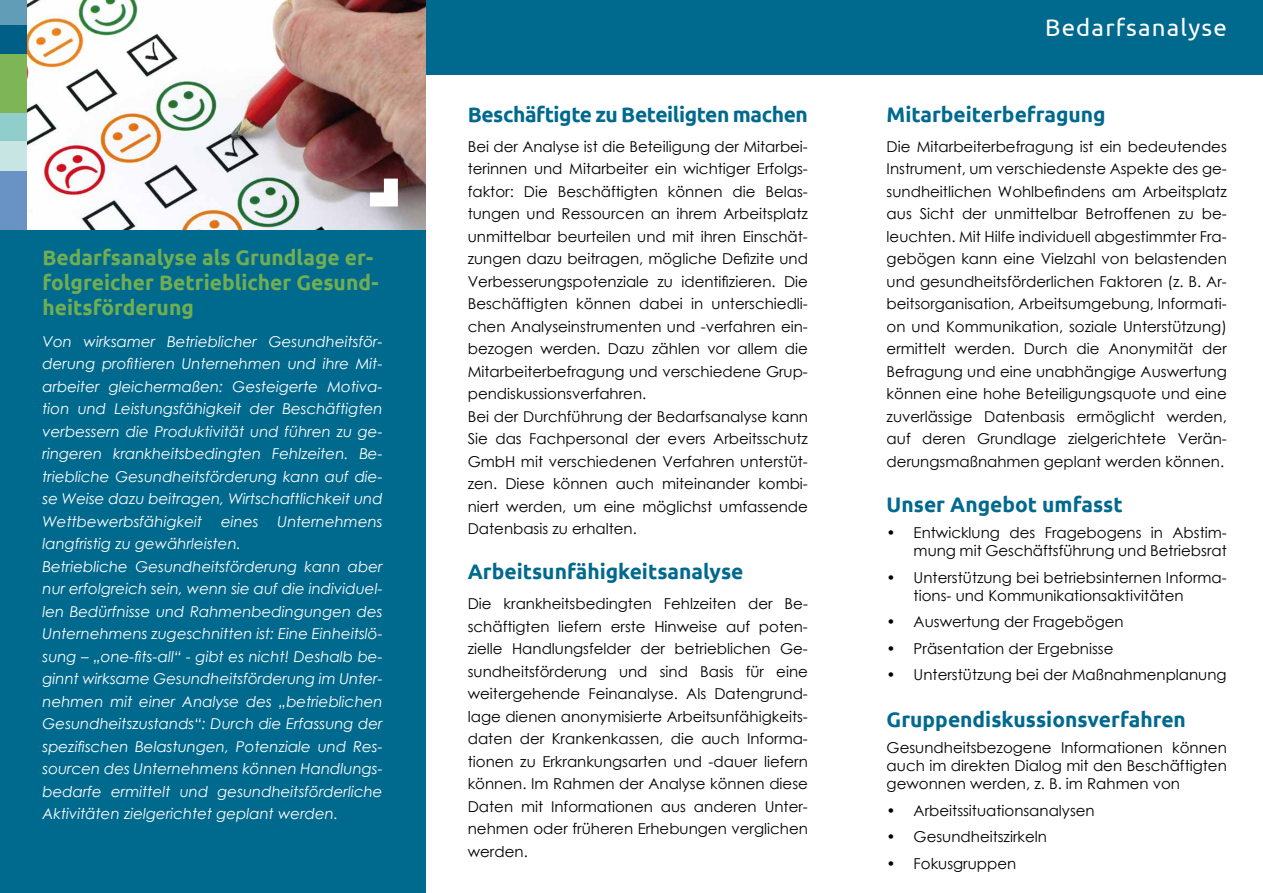
<style>
.page{position:relative;width:1263px;height:893px;background:#fff}
.page>*{position:absolute;margin:0;border:0;box-sizing:border-box;transform-origin:0 0}
.t1{font:24px "Ubuntu";letter-spacing:.05em;color:#fff}
.t2{font:700 21px "Ubuntu";color:#00698e}
.t3{font:700 21px/25.2px "Ubuntu";color:#71ae52}
.t4{font:700 21px "Ubuntu";letter-spacing:-.02em;color:#00698e}
.t5{font:15px/22.5px "Century Gothic";color:#000;text-align:justify}
.t6{font:italic 15px/22.5px "Century Gothic";color:#fff;text-align:justify}
</style>
<div class="page">
<div style="left:412px;top:0;width:851px;height:75px;background:#00698e"></div>
<div style="left:0;top:206px;width:425px;height:687px;background:#00698e"></div>
<img style="left:27px;top:0;width:398px;height:229px">
<svg style="left:370px;top:179px;width:28px;height:27px"></svg>
<div style="left:0;top:171px;width:27px;height:58px;background:#6992c5"></div>
<div style="left:0;top:113px;width:27px;height:29px;background:#90cecc"></div>
<div style="left:0;top:142px;width:27px;height:29px;background:#c7e5e3"></div>
<div style="left:0;top:25px;width:27px;height:29px;background:#005f86"></div>
<div style="left:0;top:0;width:27px;height:25px;background:#629db7"></div>
<div style="left:0;top:54px;width:27px;height:59px;background:#7eb557"></div>
<h2 class="t3" style="left:43px;top:244px;width:338px">Bedarfsanalyse als Grundlage er&shy;folgreicher Betrieblicher Gesund&shy;heitsförderung</h2>
<p class="t6" style="left:43px;top:330px;width:342px">Von wirksamer Betrieblicher Gesundheitsför&shy;derung profitieren Unternehmen und ihre Mit&shy;arbeiter gleichermaßen: Gesteigerte Motiva&shy;tion und Leistungsfähigkeit der Beschäftigten verbessern die Produktivität und führen zu ge&shy;ringeren krankheitsbedingten Fehlzeiten. Be&shy;triebliche Gesundheitsförderung kann auf die&shy;se Weise dazu beitragen, Wirtschaftlichkeit und Wettbewerbsfähigkeit</p>
<p class="t6" style="left:221px;top:510px;width:39px">eines</p>
<p class="t6" style="left:278px;top:510px;width:107px">Unternehmens</p>
<p class="t6" style="left:43px;top:532px;width:342px;text-align:left">langfristig zu gewährleisten.<br>Betriebliche Gesundheitsförderung kann aber nur erfolgreich sein, wenn sie auf die individuel&shy;len Bedürfnisse und Rahmenbedingungen des Unternehmens zugeschnitten ist: Eine Einheitslö&shy;sung – „one-fits-all“ - gibt es nicht! Deshalb be&shy;ginnt wirksame Gesundheitsförderung im Unter&shy;nehmen mit einer Analyse des „betrieblichen Gesundheitszustands“: Durch die Erfassung der spezifischen Belastungen, Potenziale und Res&shy;sourcen des Unternehmens können Handlungs&shy;bedarfe ermittelt und gesundheitsförderliche Aktivitäten zielgerichtet geplant werden.</p>
<h2 class="t4" style="left:468px;top:101px;width:342px">Beschäftigte zu Beteiligten machen</h2>
<p class="t5" style="left:468px;top:135px;width:342px;text-align:left">Bei der Analyse ist die Beteiligung der Mitarbei&shy;terinnen und Mitarbeiter ein wichtiger Erfolgs&shy;faktor: Die Beschäftigten können die Belas&shy;tungen und Ressourcen an ihrem Arbeitsplatz unmittelbar beurteilen und mit ihren Einschät&shy;zungen dazu beitragen, mögliche Defizite und Verbesserungspotenziale zu identifizieren. Die Beschäftigten können dabei in unterschiedli&shy;chen Analyseinstrumenten und -verfahren ein&shy;bezogen werden. Dazu zählen vor allem die Mitarbeiterbefragung und verschiedene Grup&shy;pendiskussionsverfahren.<br>Bei der Durchführung der Bedarfsanalyse kann Sie das Fachpersonal der evers Arbeitsschutz GmbH mit verschiedenen Verfahren unterstüt&shy;zen. Diese können auch miteinander kombi&shy;niert werden, um eine möglichst umfassende Datenbasis zu erhalten.</p>
<h2 class="t2" style="left:468px;top:559px;width:277px">Arbeitsunfähigkeitsanalyse</h2>
<p class="t5" style="left:468px;top:592px;width:342px">Die krankheitsbedingten Fehlzeiten der Be&shy;schäftigten liefern erste Hinweise auf poten&shy;zielle Handlungsfelder der betrieblichen Ge&shy;sundheitsförderung und sind Basis für eine weitergehende Feinanalyse. Als Datengrund&shy;lage dienen anonymisierte Arbeitsunfähigkeits&shy;daten der Krankenkassen, die auch Informa&shy;tionen zu Erkrankungsarten und -dauer liefern können. Im Rahmen der Analyse können diese Daten mit Informationen aus anderen Unter&shy;nehmen oder früheren Erhebungen verglichen werden.</p>
<h1 class="t1" style="left:1045px;top:13px;width:183px">Bedarfsanalyse</h1>
<h2 class="t2" style="left:887px;top:101px;width:221px">Mitarbeiterbefragung</h2>
<p class="t5" style="left:887px;top:135px;width:342px">Die Mitarbeiterbefragung ist ein bedeutendes Instrument, um verschiedenste Aspekte des ge&shy;sundheitlichen Wohlbefindens am Arbeitsplatz aus Sicht der unmittelbar Betroffenen zu be&shy;leuchten. Mit Hilfe individuell abgestimmter Fra&shy;gebögen kann eine Vielzahl von belastenden und gesundheitsförderlichen Faktoren (z. B. Ar&shy;beitsorganisation, Arbeitsumgebung, Informati&shy;on und Kommunikation, soziale Unterstützung) ermittelt werden. Durch die Anonymität der Befragung und eine unabhängige Auswertung können eine hohe Beteiligungsquote und eine zuverlässige Datenbasis ermöglicht werden, auf deren Grundlage zielgerichtete Verän&shy;derungsmaßnahmen geplant werden können.</p>
<h2 class="t2" style="left:887px;top:491px;width:238px">Unser Angebot umfasst</h2>
<p class="t5" style="left:887px;top:523px;width:342px;line-height:18px;text-align:right">• Entwicklung des Fragebogens in Abstim&shy;mung mit Geschäftsführung und Betriebsrat</p>
<p class="t5" style="left:914px;top:568px;width:315px;line-height:18px;text-indent:-27px">• Unterstützung bei betriebsinternen Informa&shy;tions- und Kommunikationsaktivitäten</p>
<p class="t5" style="left:887px;top:610px;width:238px">• Auswertung der Fragebögen</p>
<p class="t5" style="left:887px;top:637px;width:228px">• Präsentation der Ergebnisse</p>
<p class="t5" style="left:887px;top:663px;width:342px">• Unterstützung bei der Maßnahmenplanung</p>
<h2 class="t2" style="left:887px;top:706px;width:301px">Gruppendiskussionsverfahren</h2>
<p class="t5" style="left:887px;top:738px;width:342px;line-height:18px">Gesundheitsbezogene Informationen können auch im direkten Dialog mit den Beschäftigten gewonnen werden, z. B. im Rahmen von</p>
<p class="t5" style="left:887px;top:799px;width:210px">• Arbeitssituationsanalysen</p>
<p class="t5" style="left:887px;top:825px;width:162px">• Gesundheitszirkeln</p>
<p class="t5" style="left:887px;top:852px;width:131px">• Fokusgruppen</p>
</div>
